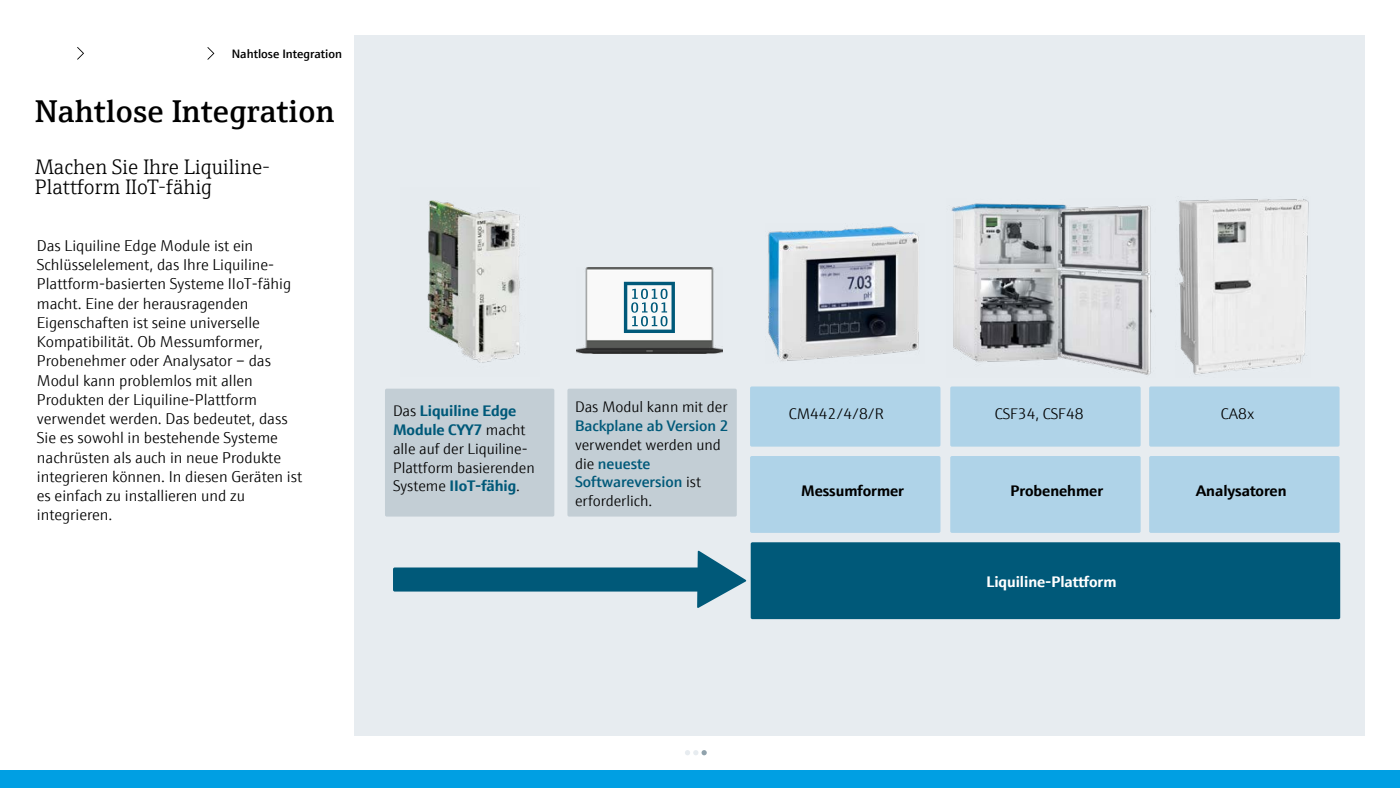
<style>
.page{position:relative;width:1400px;height:788px;background:#fff}
.page>*{position:absolute;margin:0;border:0;box-sizing:border-box;transform-origin:0 0}
.t1{font:600 31.5px "E+H Serif";letter-spacing:.01em;color:#000}
.t2{font:300 21px/19.2px "E+H Serif";color:#000}
.t3{font:300 15.75px/19.2px "E+H Sans";letter-spacing:-.005em;color:#000}
.t4{font:300 15.4px/18.7px "E+H Sans";letter-spacing:-.005em;color:#000}
.t5{font:700 15.4px "E+H Sans";letter-spacing:-.005em;color:#000}
.t6{font:600 15.4px "E+H Sans";letter-spacing:-.005em;color:#005979}
.t7{font:700 15.4px "E+H Sans";letter-spacing:-.005em;color:#fff}
.t8{font:600 12.25px "E+H Sans";color:#000}
.s1{font-weight:700;color:#005979}
.s2{font-weight:600;color:#005979}
</style>
<div class="page">
<div style="left:354px;top:35px;width:1011px;height:700px;background:#e7ecf0"></div>
<div style="left:751px;top:542px;width:589px;height:77px;background:#005979;border-radius:2px"></div>
<div style="left:750px;top:386px;width:190px;height:60px;background:#afd3e8;border-radius:2px"></div>
<div style="left:950px;top:386px;width:191px;height:60px;background:#afd3e8;border-radius:2px"></div>
<div style="left:1149px;top:386px;width:191px;height:60px;background:#afd3e8;border-radius:2px"></div>
<div style="left:750px;top:456px;width:190px;height:77px;background:#afd3e8;border-radius:2px"></div>
<div style="left:950px;top:456px;width:191px;height:77px;background:#afd3e8;border-radius:2px"></div>
<div style="left:1149px;top:456px;width:191px;height:77px;background:#afd3e8;border-radius:2px"></div>
<div style="left:385px;top:388px;width:169px;height:128px;background:#c3ced5;border-radius:2px"></div>
<div style="left:567px;top:388px;width:170px;height:128px;background:#c3ced5;border-radius:2px"></div>
<img style="left:427px;top:200px;width:93px;height:163px">
<img style="left:768px;top:226px;width:151px;height:135px">
<img style="left:951px;top:203px;width:201px;height:172px">
<img style="left:1179px;top:199px;width:130px;height:176px">
<img style="left:576px;top:267px;width:147px;height:86px">
<svg style="left:685px;top:750px;width:22px;height:5px"></svg>
<svg style="left:77px;top:47px;width:7px;height:13px"></svg>
<svg style="left:207px;top:47px;width:7px;height:13px"></svg>
<div style="left:0;top:770px;width:1400px;height:18px;background:#009fe3"></div>
<div style="left:393px;top:567px;width:330px;height:24px;background:#005979;border-radius:2px"></div>
<svg style="left:697px;top:550px;width:49px;height:58px"></svg>
<svg style="left:624px;top:282px;width:51px;height:51px;background:#99bbc8"></svg>
<p class="t8" style="left:232px;top:44px;width:112px">Nahtlose Integration</p>
<h1 class="t1" style="left:35px;top:87px;width:301px">Nahtlose Integration</h1>
<h2 class="t2" style="left:35px;top:156px;width:237px">Machen Sie Ihre Liquiline-<br>Plattform IIoT-fähig</h2>
<p class="t3" style="left:37px;top:235px;width:267px">Das Liquiline Edge Module ist ein Schlüsselelement, das Ihre Liquiline-Plattform-basierten Systeme IIoT-fähig macht. Eine der herausragenden Eigenschaften ist seine universelle Kompatibilität. Ob Messumformer, Probenehmer oder Analysator – das Modul kann problemlos mit allen Produkten der Liquiline-Plattform verwendet werden. Das bedeutet, dass Sie es sowohl in bestehende Systeme nachrüsten als auch in neue Produkte integrieren können. In diesen Geräten ist es einfach zu installieren und zu integrieren.</p>
<p class="t4" style="left:393px;top:400px;width:143px">Das <span class="s1">Liquiline Edge<br>Module CYY7</span> macht alle auf der Liquiline-<br>Plattform basierenden<br>Systeme <span class="s1">IIoT-fähig</span>.</p>
<p class="t4" style="left:575px;top:396px;width:154px">Das Modul kann mit der</p>
<p class="t6" style="left:575px;top:414px;width:155px">Backplane ab Version 2</p>
<p class="t4" style="left:575px;top:434px;width:147px">verwendet werden und die <span class="s2">neueste<br>Softwareversion</span> ist erforderlich.</p>
<p class="t4" style="left:789px;top:403px;width:96px">CM442/4/8/R</p>
<p class="t4" style="left:995px;top:403px;width:90px">CSF34, CSF48</p>
<p class="t4" style="left:1221px;top:403px;width:35px">CA8x</p>
<p class="t5" style="left:801px;top:479px;width:104px">Messumformer</p>
<p class="t5" style="left:1011px;top:479px;width:94px">Probenehmer</p>
<p class="t5" style="left:1196px;top:479px;width:92px">Analysatoren</p>
<p class="t7" style="left:986px;top:569px;width:132px">Liquiline-Plattform</p>
</div>
